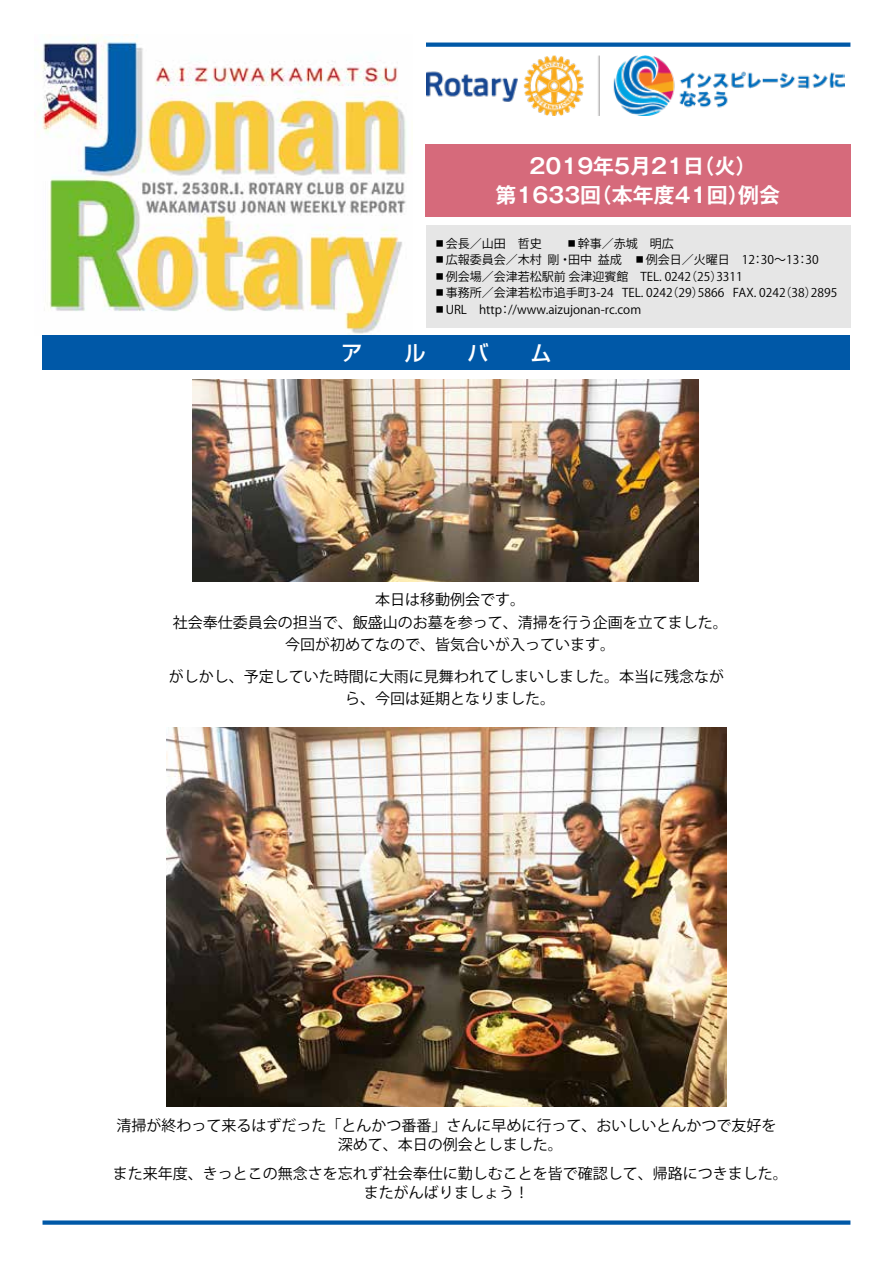
<style>
.page{position:relative;width:893px;height:1263px;background:#fff}
.page>*{position:absolute;margin:0;border:0;box-sizing:border-box;transform-origin:0 0}
.t1{font:700 21px/28.5px "Gothic MB101 Pro De";color:#fff}
.t2{font:500 21px "Shin Go Pro";color:#fff}
.t3{font:15px/22.5px "Koz Go Pro";color:#000;text-align:center}
.t4{font:12px/16.5px "Koz Go Pro";color:#000}
</style>
<div class="page">
<div style="left:43px;top:1220px;width:807px;height:5px;background:#0058a7"></div>
<svg style="left:426px;top:43px;width:424px;height:4px;background:#0e61ab"></svg>
<img style="left:426px;top:56px;width:419px;height:59px">
<div style="left:425px;top:225px;width:425px;height:102px;background:#e6e6e6"></div>
<img style="left:38px;top:34px;width:374px;height:302px">
<div style="left:425px;top:145px;width:425px;height:72px;background:#d66a7b"></div>
<div style="left:43px;top:336px;width:807px;height:34px;background:#0058a7"></div>
<img style="left:193px;top:379px;width:506px;height:203px">
<img style="left:167px;top:727px;width:559px;height:379px">
<h1 class="t1" style="left:738px;top:150px;width:43px;text-indent:-209px">2019年5月21 （日火(例会</h1>
<h1 class="t1" style="left:495px;top:178px;width:255px">第1633 （回本年度41回）</h1>
<p class="t4" style="left:434px;top:236px;width:241px">▪会長／山田　哲史　　▪幹事／赤城　明広</p>
<p class="t4" style="left:434px;top:252px;width:109px">▪広報委員会／木村</p>
<p class="t4" style="left:598px;top:252px;width:133px">益成　▪例会日／火曜日</p>
<p class="t4" style="left:568px;top:252px;width:25px">田中</p>
<p class="t4" style="left:547px;top:252px;width:25px">剛・</p>
<p class="t4" style="left:742px;top:252px;width:78px">12：30〜13：30</p>
<p class="t4" style="left:434px;top:269px;width:259px">▪例会場／会津若松駅前会津迎賓館　TEL. 0242</p>
<p class="t4" style="left:685px;top:269px;width:39px">)25(</p>
<p class="t4" style="left:716px;top:269px;width:28px">3311</p>
<p class="t4" style="left:499px;top:285px;width:144px;text-indent:-65px">▪事務所／会津若松市追手町3-24：//www.aizujonan-rc.com</p>
<p class="t4" style="left:667px;top:285px;width:39px">（29）</p>
<p class="t4" style="left:622px;top:285px;width:52px">TEL. 0242</p>
<p class="t4" style="left:698px;top:285px;width:28px">5866</p>
<p class="t4" style="left:434px;top:302px;width:70px">▪URL　http</p>
<p class="t4" style="left:780px;top:285px;width:39px">)38(</p>
<p class="t4" style="left:733px;top:285px;width:54px">FAX. 0242</p>
<p class="t4" style="left:811px;top:285px;width:28px">2895</p>
<h1 class="t2" style="left:341px;top:336px;width:22px">ア</h1>
<h1 class="t2" style="left:404px;top:336px;width:22px">ル</h1>
<h1 class="t2" style="left:467px;top:336px;width:22px">バ</h1>
<h1 class="t2" style="left:530px;top:336px;width:23px">ム</h1>
<p class="t3" style="left:173px;top:589px;width:557px">本日は移動例会です。<br>社会奉仕委員会の担当で、飯盛山のお墓を参って、清掃を行う企画を立てました。今回が初めてなので、皆気合いが入っています。</p>
<p class="t3" style="left:169px;top:665px;width:557px">がしかし、予定していた時間に大雨に見舞われてしまいしました。本当に残念ながら、今回は延期となりました。</p>
<p class="t3" style="left:116px;top:1116px;width:662px;line-height:19.5px">清掃が終わって来るはずだった「とんかつ番番」さんに早めに行って、おいしいとんかつで友好を深めて、本日の例会としました。</p>
<p class="t3" style="left:113px;top:1164px;width:677px;line-height:19.5px">また来年度、きっとこの無念さを忘れず社会奉仕に勤しむことを皆で確認して、帰路につきました。またがんばりましょう!</p>
</div>
